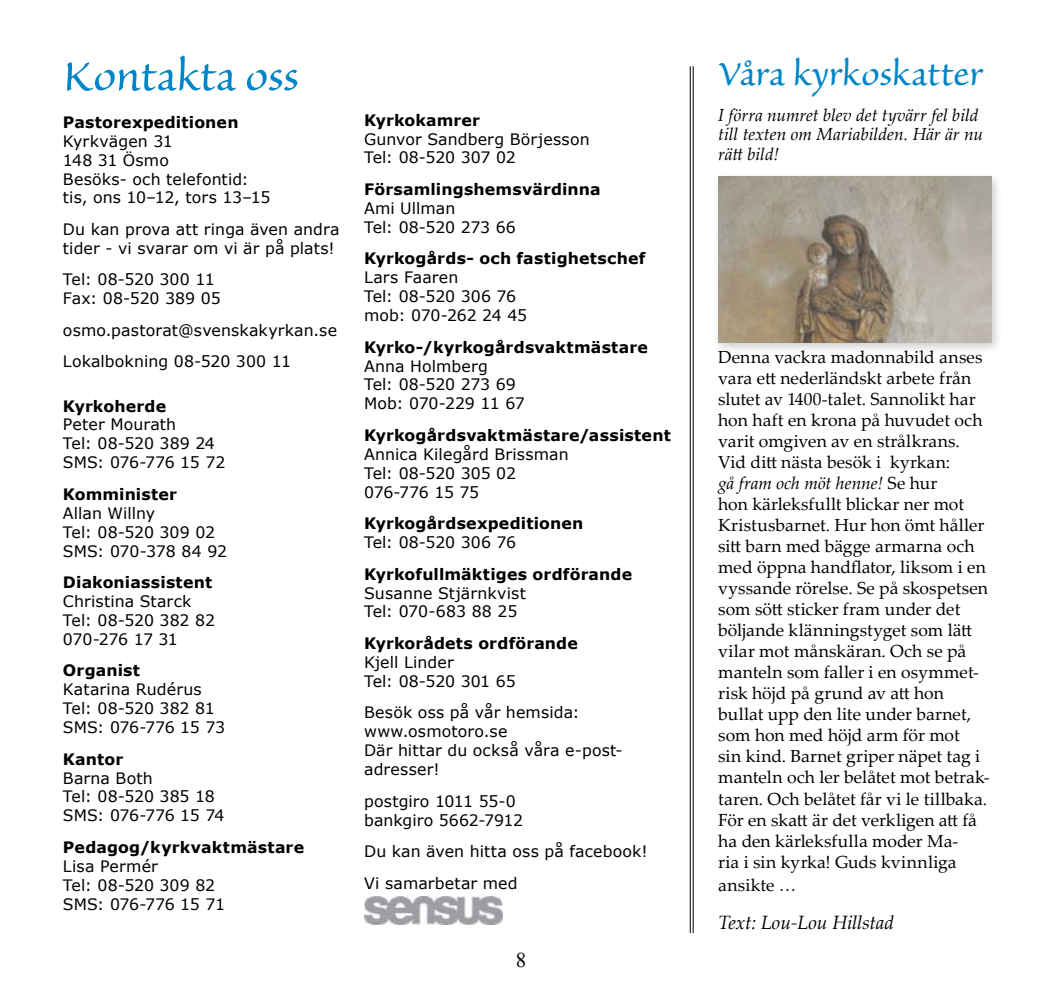
<style>
.page{position:relative;width:1042px;height:993px;background:#fff}
.page>*{position:absolute;margin:0;border:0;box-sizing:border-box;transform-origin:0 0}
.t1{font:52.5px "Sanvito Pro";color:#0086c8}
.t2{font:42px "Sanvito Pro";color:#0086c8}
.t3{font:21px "Times New Roman";color:#000}
.t4{font:italic 19.25px "Palatino Linotype";letter-spacing:-.01em;color:#000}
.t5{font:17.5px/21px "Palatino Linotype";letter-spacing:.005em;color:#000}
.t6{font:italic 17.5px/19.2px "Palatino Linotype";color:#000}
.t7{font:15.75px/18.9px "Verdana";letter-spacing:.005em;color:#000}
.t8{font:700 15.75px "Verdana";letter-spacing:.01em;color:#000}
.s1{font-style:italic}
</style>
<div class="page">
<hr style="left:693px;top:66px;width:1px;height:866px;background:#000">
<hr style="left:690px;top:66px;width:1px;height:866px;background:#000">
<img style="left:364px;top:896px;width:139px;height:27px">
<div style="left:712px;top:170px;width:292px;height:186px;background:#000;opacity:.25"></div>
<img style="left:718px;top:176px;width:273px;height:166px">
<h1 class="t1" style="left:63px;top:48px;width:238px">Kontakta oss</h1>
<p class="t8" style="left:63px;top:112px;width:177px">Pastorexpeditionen</p>
<p class="t7" style="left:63px;top:131px;width:209px">Kyrkvägen 31<br>148 31 Ösmo<br>Besöks- och telefontid: tis, ons 10–12, tors 13–15</p>
<p class="t7" style="left:63px;top:219px;width:278px">Du kan prova att ringa även andra tider - vi svarar om vi är på plats!</p>
<p class="t7" style="left:63px;top:269px;width:159px">Tel: 08-520 300 11<br>Fax: 08-520 389 05</p>
<p class="t7" style="left:63px;top:314px;width:276px;line-height:31.5px">osmo.pastorat@svenskakyrkan.se<br>Lokalbokning 08-520 300 11</p>
<p class="t8" style="left:63px;top:395px;width:105px">Kyrkoherde</p>
<p class="t7" style="left:63px;top:414px;width:164px">Peter Mourath<br>Tel: 08-520 389 24<br>SMS: 076-776 15 72</p>
<p class="t8" style="left:63px;top:484px;width:116px">Komminister</p>
<p class="t7" style="left:63px;top:503px;width:166px">Allan Willny<br>Tel: 08-520 309 02<br>SMS: 070-378 84 92</p>
<p class="t8" style="left:63px;top:572px;width:151px">Diakoniassistent</p>
<p class="t7" style="left:63px;top:591px;width:154px">Christina Starck<br>Tel: 08-520 382 82<br>070-276 17 31</p>
<p class="t8" style="left:63px;top:660px;width:79px">Organist</p>
<p class="t7" style="left:63px;top:679px;width:164px">Katarina Rudérus<br>Tel: 08-520 382 81<br>SMS: 076-776 15 73</p>
<p class="t8" style="left:63px;top:748px;width:62px">Kantor</p>
<p class="t7" style="left:63px;top:767px;width:163px">Barna Both<br>Tel: 08-520 385 18<br>SMS: 076-776 15 74</p>
<p class="t8" style="left:63px;top:836px;width:243px">Pedagog/kyrkvaktmästare</p>
<p class="t7" style="left:63px;top:855px;width:164px">Lisa Permér<br>Tel: 08-520 309 82<br>SMS: 076-776 15 71</p>
<p class="t8" style="left:364px;top:110px;width:117px">Kyrkokamrer</p>
<p class="t7" style="left:364px;top:129px;width:227px">Gunvor Sandberg Börjesson<br>Tel: 08-520 307 02</p>
<p class="t8" style="left:364px;top:179px;width:238px">Församlingshemsvärdinna</p>
<p class="t7" style="left:364px;top:198px;width:153px">Ami Ullman<br>Tel: 08-520 273 66</p>
<p class="t8" style="left:364px;top:248px;width:283px">Kyrkogårds- och fastighetschef</p>
<p class="t7" style="left:364px;top:267px;width:164px">Lars Faaren<br>Tel: 08-520 306 76 mob: 070-262 24 45</p>
<p class="t8" style="left:364px;top:337px;width:285px">Kyrko-/kyrkogårdsvaktmästare</p>
<p class="t7" style="left:364px;top:355px;width:162px">Anna Holmberg<br>Tel: 08-520 273 69<br>Mob: 070-229 11 67</p>
<p class="t8" style="left:364px;top:425px;width:308px">Kyrkogårdsvaktmästare/assistent</p>
<p class="t7" style="left:364px;top:444px;width:206px">Annica Kilegård Brissman<br>Tel: 08-520 305 02<br>076-776 15 75</p>
<p class="t8" style="left:364px;top:513px;width:221px">Kyrkogårdsexpeditionen</p>
<p class="t7" style="left:364px;top:532px;width:154px">Tel: 08-520 306 76</p>
<p class="t8" style="left:364px;top:563px;width:269px">Kyrkofullmäktiges ordförande</p>
<p class="t7" style="left:364px;top:582px;width:163px">Susanne Stjärnkvist<br>Tel: 070-683 88 25</p>
<p class="t8" style="left:364px;top:633px;width:215px">Kyrkorådets ordförande</p>
<p class="t7" style="left:364px;top:652px;width:153px">Kjell Linder<br>Tel: 08-520 301 65</p>
<p class="t7" style="left:364px;top:702px;width:260px">Besök oss på vår hemsida: www.osmotoro.se<br>Där hittar du också våra e-post&shy;adresser!</p>
<p class="t7" style="left:364px;top:790px;width:161px">postgiro 1011 55-0 bankgiro 5662-7912</p>
<p class="t7" style="left:364px;top:834px;width:285px;line-height:31.5px">Du kan även hitta oss på facebook!<br>Vi samarbetar med</p>
<h3 class="t3" style="left:516px;top:947px;width:12px">8</h3>
<h2 class="t2" style="left:718px;top:51px;width:267px">Våra kyrkoskatter</h2>
<p class="t6" style="left:718px;top:105px;width:266px">I förra numret blev det tyvärr fel bild till texten om Mariabilden. Här är nu rätt bild!</p>
<p class="t5" style="left:718px;top:346px;width:273px">Denna vackra madonnabild anses vara ett nederländskt arbete från slutet av 1400-talet. Sannolikt har hon haft en krona på huvudet och varit omgiven av en strålkrans.<br>Vid ditt nästa besök i kyrkan:<br><span class="s1">gå fram och möt henne!</span> Se hur<br>hon kärleksfullt blickar ner mot<br>Kristusbarnet. Hur hon ömt håller sitt barn med bägge armarna och med öppna handflator, liksom i en vyssande rörelse. Se på skospetsen som sött sticker fram under det böljande klänningstyget som lätt vilar mot månskäran. Och se på manteln som faller i en osymmet&shy;risk höjd på grund av att hon bullat upp den lite under barnet, som hon med höjd arm för mot<br>sin kind. Barnet griper näpet tag i manteln och ler belåtet mot betrak&shy;taren. Och belåtet får vi le tillbaka.<br>För en skatt är det verkligen att få ha den kärleksfulla moder Ma-<br>ria i sin kyrka! Guds kvinnliga</p>
<p class="t5" style="left:718px;top:873px;width:80px">ansikte …</p>
<p class="t4" style="left:718px;top:907px;width:177px">Text: Lou-Lou Hillstad</p>
</div>
